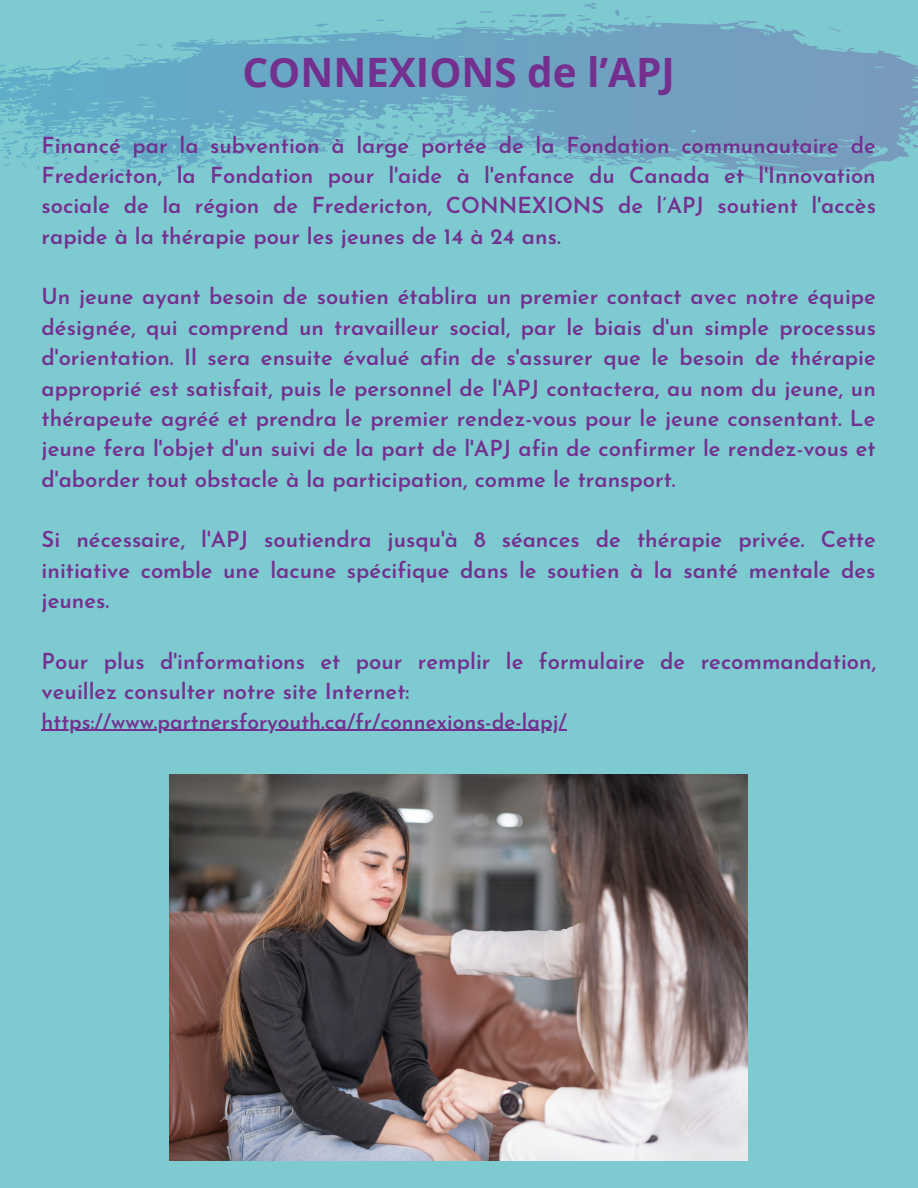
<style>
.page{position:relative;width:918px;height:1188px;background:#7ecad1}
.page>*{position:absolute;margin:0;border:0;box-sizing:border-box;transform-origin:0 0}
.t1{font:700 40.5px "Open Sans";color:#74308f}
.t2{font:600 22.05px/30.3px "Josefin Sans";color:#74308f;text-align:justify}
.t3{font:600 21px "Josefin Sans";color:#74308f}
</style>
<div class="page">
<svg style="left:0;top:3px;width:918px;height:182px"></svg>
<img style="left:170px;top:775px;width:578px;height:386px">
<hr style="left:42px;top:730px;width:525px;height:1px;background:#74308f">
<h1 class="t1" style="left:243px;top:44px;width:434px">CONNEXIONS de l’APJ</h1>
<p class="t2" style="left:42px;top:132px;width:836px">Financé par la subvention à large portée de la Fondation communautaire de Fredericton, la Fondation pour l'aide à l'enfance du Canada et l'Innovation sociale de la région de Fredericton, CONNEXIONS de l’APJ soutient l'accès rapide à la thérapie pour les jeunes de 14 à 24 ans.</p>
<p class="t2" style="left:42px;top:284px;width:836px">Un jeune ayant besoin de soutien établira un premier contact avec notre équipe désignée, qui comprend un travailleur social, par le biais d'un simple processus d'orientation. Il sera ensuite évalué afin de s'assurer que le besoin de thérapie approprié est satisfait, puis le personnel de l'APJ contactera, au nom du jeune, un thérapeute agréé et prendra le premier rendez-vous pour le jeune consentant. Le jeune fera l'objet d'un suivi de la part de l'APJ afin de confirmer le rendez-vous et d'aborder tout obstacle à la participation, comme le transport.</p>
<p class="t2" style="left:42px;top:527px;width:836px">Si nécessaire, l'APJ soutiendra jusqu'à 8 séances de thérapie privée. Cette initiative comble une lacune spécifique dans le soutien à la santé mentale des jeunes.</p>
<p class="t2" style="left:42px;top:648px;width:836px">Pour plus d'informations et pour remplir le formulaire de recommandation, veuillez consulter notre site Internet:</p>
<p class="t3" style="left:42px;top:713px;width:527px">https://www.partnersforyouth.ca/fr/connexions-de-lapj/</p>
</div>
